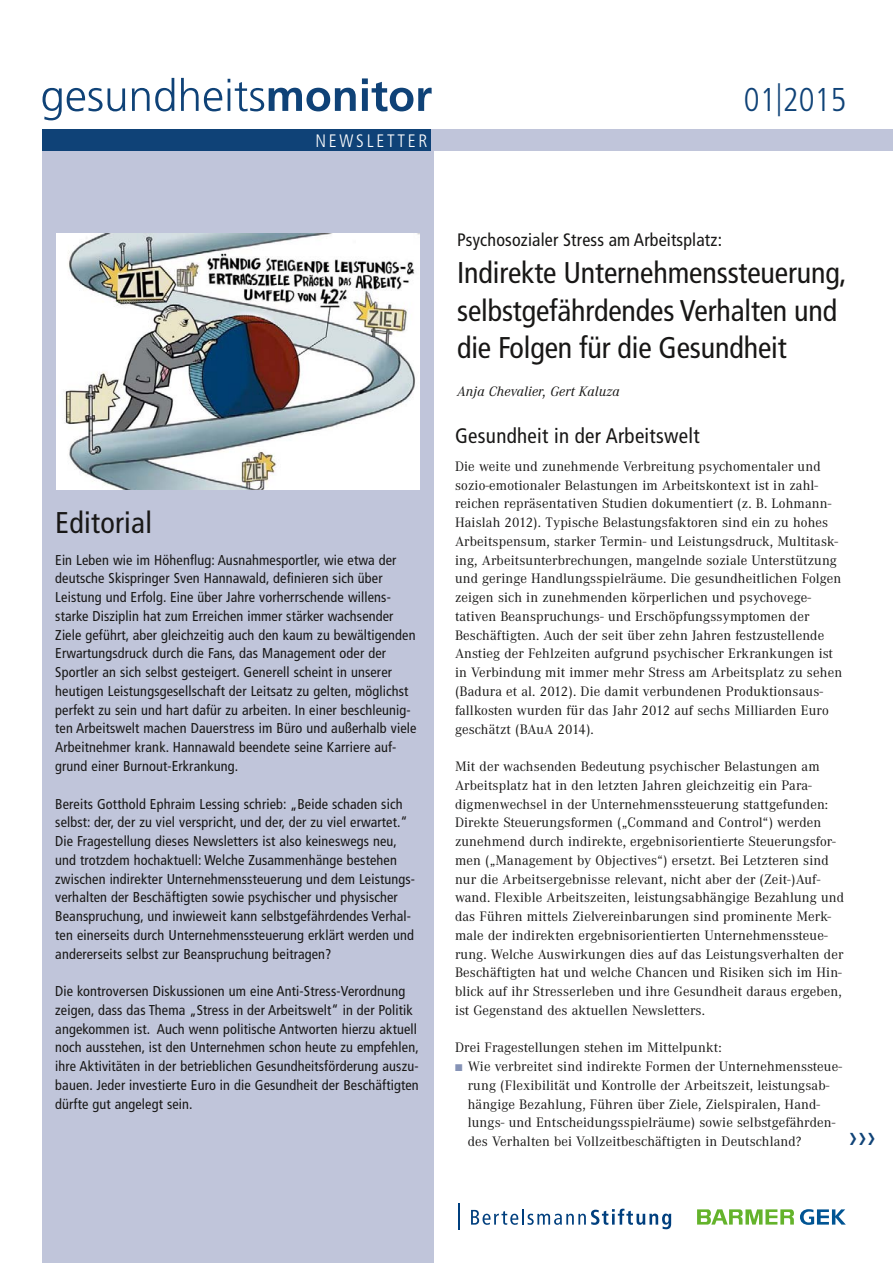
<style>
.page{position:relative;width:893px;height:1263px;background:#fff}
.page>*{position:absolute;margin:0;border:0;box-sizing:border-box;transform-origin:0 0}
.t1{font:300 condensed 33px "Frutiger LT Pro";color:#0f4277}
.t2{font:condensed 30px/37.5px "Frutiger LT Pro";letter-spacing:-.005em;color:#181716}
.t3{font:condensed 21px "Frutiger LT Pro";letter-spacing:.015em;color:#181716}
.t4{font:condensed 18px "Frutiger LT Pro";letter-spacing:.01em;color:#181716}
.t5{font:300 condensed 18px "Frutiger LT Pro";letter-spacing:.15em;color:#fff}
.t6{font:14.25px/18.8px "Corporate A";letter-spacing:.01em;color:#181716}
.t7{font:condensed 14.25px/18.8px "Frutiger LT Pro";letter-spacing:.01em;color:#181716}
.t8{font:italic 14.25px "Corporate A";letter-spacing:.01em;color:#181716}
.s1{color:#8693b6}
</style>
<div class="page">
<div style="left:43px;top:151px;width:391px;height:1112px;background:#c0c5da"></div>
<svg style="left:471px;top:1209px;width:200px;height:20px"></svg>
<svg style="left:458px;top:1203px;width:1px;height:27px"></svg>
<svg style="left:697px;top:1209px;width:97px;height:15px"></svg>
<svg style="left:800px;top:1209px;width:46px;height:16px"></svg>
<svg style="left:43px;top:78px;width:389px;height:42px"></svg>
<div style="left:43px;top:129px;width:389px;height:22px;background:#0f4277"></div>
<div style="left:432px;top:129px;width:461px;height:22px;background:#c0c5da"></div>
<img style="left:56px;top:234px;width:364px;height:256px">
<p class="t5" style="left:315px;top:130px;width:113px">NEWSLETTER</p>
<h1 class="t1" style="left:744px;top:81px;width:104px">01|2015</h1>
<h2 class="t2" style="left:55px;top:504px;width:98px">Editorial</h2>
<p class="t7" style="left:55px;top:550px;width:363px">Ein Leben wie im Höhenflug: Ausnahmesportler, wie etwa der deutsche Skispringer Sven Hannawald, definieren sich über Leistung und Erfolg. Eine über Jahre vorherrschende willens&shy;starke Disziplin hat zum Erreichen immer stärker wachsender Ziele geführt, aber gleichzeitig auch den kaum zu bewältigenden Erwartungsdruck durch die Fans, das Management oder der Sportler an sich selbst gesteigert. Generell scheint in unserer heutigen Leistungsgesellschaft der Leitsatz zu gelten, möglichst perfekt zu sein und hart dafür zu arbeiten. In einer beschleunig&shy;ten Arbeitswelt machen Dauerstress im Büro und außerhalb viele Arbeitnehmer krank. Hannawald beendete seine Karriere auf&shy;grund einer Burnout-Erkrankung.</p>
<p class="t7" style="left:55px;top:794px;width:361px">Bereits Gotthold Ephraim Lessing schrieb: „Beide schaden sich selbst: der, der zu viel verspricht, und der, der zu viel erwartet.“ Die Fragestellung dieses Newsletters ist also keineswegs neu, und trotzdem hochaktuell: Welche Zusammenhänge bestehen zwischen indirekter Unternehmenssteuerung und dem Leistungs&shy;verhalten der Beschäftigten sowie psychischer und physischer Beanspruchung, und inwieweit kann selbstgefährdendes Verhal&shy;ten einerseits durch Unternehmenssteuerung erklärt werden und andererseits selbst zur Beanspruchung beitragen?</p>
<p class="t7" style="left:55px;top:982px;width:365px">Die kontroversen Diskussionen um eine Anti-Stress-Verordnung zeigen, dass das Thema „Stress in der Arbeitswelt“ in der Politik angekommen ist. Auch wenn politische Antworten hierzu aktuell noch ausstehen, ist den Unternehmen schon heute zu empfehlen, ihre Aktivitäten in der betrieblichen Gesundheitsförderung auszu&shy;bauen. Jeder investierte Euro in die Gesundheit der Beschäftigten dürfte gut angelegt sein.</p>
<p class="t4" style="left:457px;top:229px;width:266px">Psychosozialer Stress am Arbeitsplatz:</p>
<h2 class="t2" style="left:457px;top:254px;width:391px">Indirekte Unternehmenssteuerung, selbstgefährdendes Verhalten und die Folgen für die Gesundheit</h2>
<p class="t8" style="left:457px;top:383px;width:164px">Anja Chevalier, Gert Kaluza</p>
<h3 class="t3" style="left:455px;top:424px;width:246px">Gesundheit in der Arbeitswelt</h3>
<p class="t6" style="left:455px;top:457px;width:389px">Die weite und zunehmende Verbreitung psychomentaler und sozio-emotionaler Belastungen im Arbeitskontext ist in zahl&shy;reichen repräsentativen Studien dokumentiert (z. B. Lohmann-Haislah 2012). Typische Belastungsfaktoren sind ein zu hohes Arbeitspensum, starker Termin- und Leistungsdruck, Multitask&shy;ing, Arbeitsunterbrechungen, mangelnde soziale Unterstützung und geringe Handlungsspielräume. Die gesundheitlichen Folgen zeigen sich in zunehmenden körperlichen und psychovege&shy;tativen Beanspruchungs- und Erschöpfungssymptomen der Beschäftigten. Auch der seit über zehn Jahren festzustellende Anstieg der Fehlzeiten aufgrund psychischer Erkrankungen ist in Verbindung mit immer mehr Stress am Arbeitsplatz zu sehen (Badura et al. 2012). Die damit verbundenen Produktionsaus&shy;fallkosten wurden für das Jahr 2012 auf sechs Milliarden Euro geschätzt (BAuA 2014).</p>
<p class="t6" style="left:455px;top:757px;width:391px">Mit der wachsenden Bedeutung psychischer Belastungen am Arbeitsplatz hat in den letzten Jahren gleichzeitig ein Para&shy;digmenwechsel in der Unternehmenssteuerung stattgefunden:<br>Direkte Steuerungsformen („Command and Control“) werden zunehmend durch indirekte, ergebnisorientierte Steuerungsfor&shy;men („Management by Objectives“) ersetzt. Bei Letzteren sind nur die Arbeitsergebnisse relevant, nicht aber der (Zeit-)Auf&shy;wand. Flexible Arbeitszeiten, leistungsabhängige Bezahlung und das Führen mittels Zielvereinbarungen sind prominente Merk&shy;male der indirekten ergebnisorientierten Unternehmenssteue&shy;rung. Welche Auswirkungen dies auf das Leistungsverhalten der Beschäftigten hat und welche Chancen und Risiken sich im Hin&shy;blick auf ihr Stresserleben und ihre Gesundheit daraus ergeben, ist Gegenstand des aktuellen Newsletters.</p>
<p class="t6" style="left:455px;top:1038px;width:268px">Drei Fragestellungen stehen im Mittelpunkt:</p>
<p class="t6" style="left:468px;top:1057px;width:376px;text-indent:-13px"><span class="s1">■</span> Wie verbreitet sind indirekte Formen der Unternehmenssteue&shy;rung (Flexibilität und Kontrolle der Arbeitszeit, leistungsab&shy;hängige Bezahlung, Führen über Ziele, Zielspiralen, Hand&shy;lungs- und Entscheidungsspielräume) sowie selbstgefährden&shy;des Verhalten bei Vollzeitbeschäftigten in Deutschland?</p>
</div>
